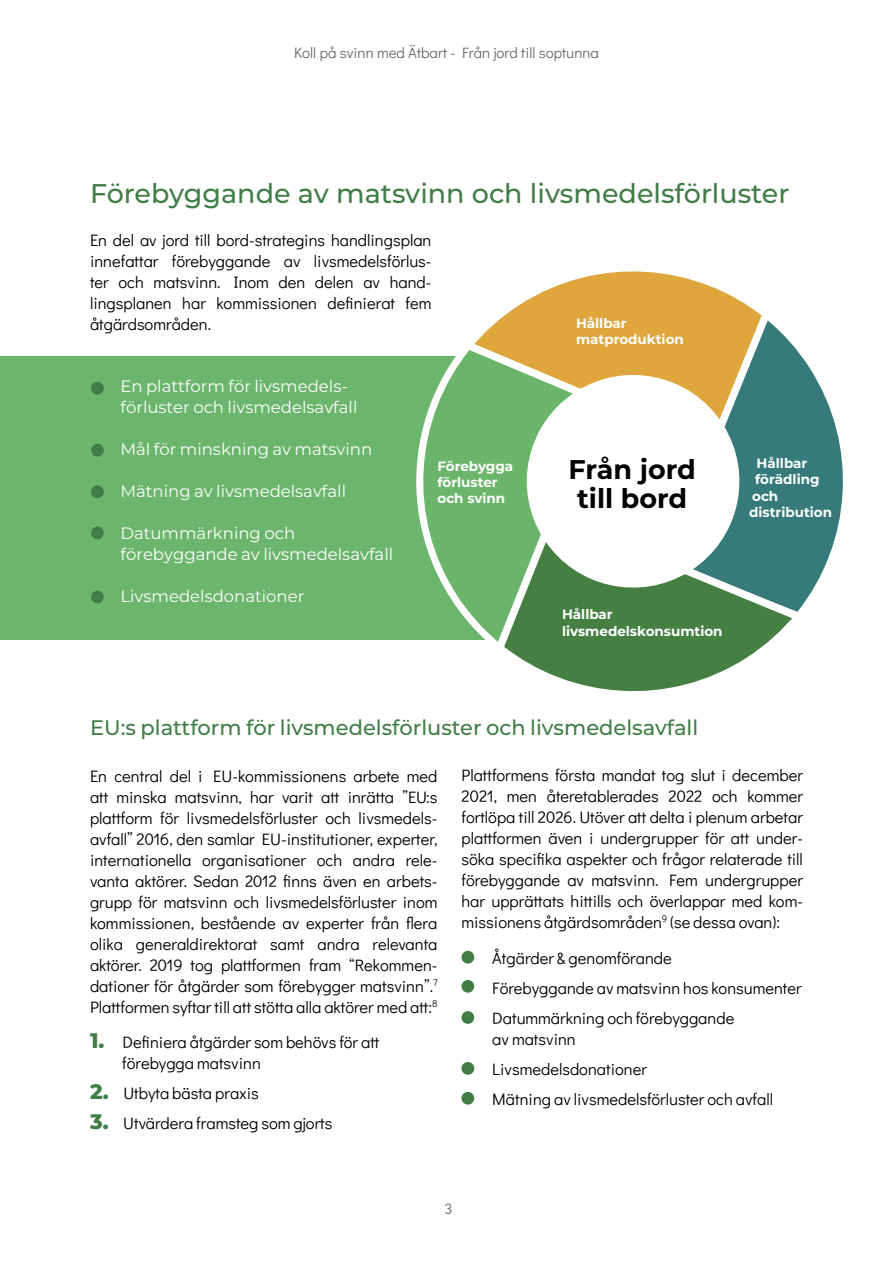
<style>
.page{position:relative;width:893px;height:1263px;background:#fff}
.page>*{position:absolute;margin:0;border:0;box-sizing:border-box;transform-origin:0 0}
.t1{font:500 27px "Montserrat";color:#417d46}
.t2{font:700 27px/28.5px "Montserrat";color:#000;text-align:center}
.t3{font:500 21px "Montserrat";color:#417d46}
.t4{font:16.5px/21px "Didact Gothic";color:#000;text-align:justify}
.t5{font:100 16.5px/21px "Montserrat";color:#fff}
.t6{font:15px "Didact Gothic";color:#6b6b6b}
.t7{font:700 13.5px/16.2px "Montserrat";color:#fff}
.s1{font-family:"Montserrat";font-weight:800;font-size:21px;color:#417d46}
</style>
<div class="page">
<div style="left:0;top:356px;width:386px;height:284px;background:#6cb56c"></div>
<div style="left:91px;top:382px;width:13px;height:13px;background:#417d46;border-radius:50%"></div>
<div style="left:91px;top:444px;width:13px;height:13px;background:#417d46;border-radius:50%"></div>
<div style="left:91px;top:485px;width:13px;height:13px;background:#417d46;border-radius:50%"></div>
<div style="left:91px;top:527px;width:13px;height:12px;background:#417d46;border-radius:50%"></div>
<div style="left:461px;top:951px;width:13px;height:12px;background:#417d46;border-radius:50%"></div>
<div style="left:461px;top:980px;width:13px;height:13px;background:#417d46;border-radius:50%"></div>
<div style="left:461px;top:1011px;width:13px;height:13px;background:#417d46;border-radius:50%"></div>
<div style="left:461px;top:1062px;width:13px;height:13px;background:#417d46;border-radius:50%"></div>
<div style="left:461px;top:1092px;width:13px;height:12px;background:#417d46;border-radius:50%"></div>
<div style="left:91px;top:591px;width:13px;height:12px;background:#417d46;border-radius:50%"></div>
<div style="left:386px;top:355px;width:20px;height:285px;background:#6cb56c"></div>
<svg style="left:485px;top:271px;width:255px;height:121px;fill:#dea63b"></svg>
<svg style="left:691px;top:319px;width:152px;height:270px;fill:#367a7a"></svg>
<svg style="left:515px;top:541px;width:281px;height:151px;fill:#458042"></svg>
<svg style="left:406px;top:355px;width:168px;height:288px;fill:#6bb56b"></svg>
<svg style="left:452px;top:333px;width:143px;height:71px"></svg>
<svg style="left:710px;top:301px;width:67px;height:138px"></svg>
<svg style="left:491px;top:523px;width:64px;height:132px"></svg>
<svg style="left:675px;top:560px;width:138px;height:68px"></svg>
<p class="t6" style="left:294px;top:41px;width:306px">Koll på svinn med Ätbart - Från jord till soptunna</p>
<h1 class="t1" style="left:90px;top:175px;width:701px">Förebyggande av matsvinn och livsmedelsförluster</h1>
<p class="t4" style="left:90px;top:228px;width:343px">En del av jord till bord-strategins handlingsplan innefattar förebyggande av livsmedelsförlus&shy;ter och matsvinn. Inom den delen av hand&shy;lingsplanen har kommissionen definierat fem åtgärdsområden.</p>
<p class="t7" style="left:576px;top:315px;width:109px">Hållbar matproduktion</p>
<p class="t5" style="left:120px;top:375px;width:239px">En plattform för livsmedels&shy;förluster och livsmedelsavfall</p>
<p class="t5" style="left:120px;top:438px;width:253px">Mål för minskning av matsvinn</p>
<p class="t5" style="left:120px;top:480px;width:227px">Mätning av livsmedelsavfall</p>
<p class="t5" style="left:120px;top:522px;width:274px">Datummärkning och förebyggande av livsmedelsavfall</p>
<p class="t5" style="left:120px;top:585px;width:185px">Livsmedelsdonationer</p>
<h1 class="t2" style="left:568px;top:454px;width:129px">Från jord till bord</h1>
<p class="t7" style="left:437px;top:457px;width:77px">Förebygga förluster och svinn</p>
<p class="t7" style="left:757px;top:455px;width:52px">Hållbar</p>
<p class="t7" style="left:755px;top:471px;width:66px">förädling</p>
<p class="t7" style="left:752px;top:487px;width:28px">och</p>
<p class="t7" style="left:749px;top:503px;width:84px">distribution</p>
<p class="t7" style="left:562px;top:606px;width:162px">Hållbar livsmedelskonsumtion</p>
<p class="t3" style="left:90px;top:713px;width:610px">EU:s plattform för livsmedelsförluster och livsmedelsavfall</p>
<p class="t4" style="left:90px;top:764px;width:349px">En central del i EU-kommissionens arbete med att minska matsvinn, har varit att inrätta ”EU:s plattform för livsmedelsförluster och livsmedels&shy;avfall” 2016, den samlar EU-institutioner, experter, internationella organisationer och andra rele&shy;vanta aktörer. Sedan 2012 finns även en arbets&shy;grupp för matsvinn och livsmedelsförluster inom kommissionen, bestående av experter från flera olika generaldirektorat samt andra relevanta aktörer. 2019 tog plattformen fram “Rekommen&shy;dationer för åtgärder som förebygger matsvinn”.<sup>7<br></sup>Plattformen syftar till att stötta alla aktörer med att:<sup>8</sup></p>
<p class="t4" style="left:461px;top:763px;width:343px">Plattformens första mandat tog slut i december 2021, men återetablerades 2022 och kommer fortlöpa till 2026. Utöver att delta i plenum arbetar plattformen även i undergrupper för att under&shy;söka specifika aspekter och frågor relaterade till förebyggande av matsvinn. Fem undergrupper har upprättats hittills och överlappar med kom&shy;missionens åtgärdsområden<sup>9</sup> (se dessa ovan):</p>
<p class="t4" style="left:492px;top:942px;width:311px;line-height:30px;text-align:left">Åtgärder &amp; genomförande<br>Förebyggande av matsvinn hos konsumenter<br>Datummärkning och förebyggande</p>
<p class="t4" style="left:492px;top:1023px;width:282px;line-height:30px;text-align:left">av matsvinn<br>Livsmedelsdonationer<br>Mätning av livsmedelsförluster och avfall</p>
<p class="t4" style="left:122px;top:1031px;width:259px;text-indent:-32px"><span class="s1">1.</span> Definiera åtgärder som behövs för att förebygga matsvinn</p>
<p class="t4" style="left:90px;top:1082px;width:170px"><span class="s1">2.</span> Utbyta bästa praxis</p>
<p class="t4" style="left:90px;top:1112px;width:244px"><span class="s1">3.</span> Utvärdera framsteg som gjorts</p>
<p class="t6" style="left:445px;top:1197px;width:9px">3</p>
</div>
